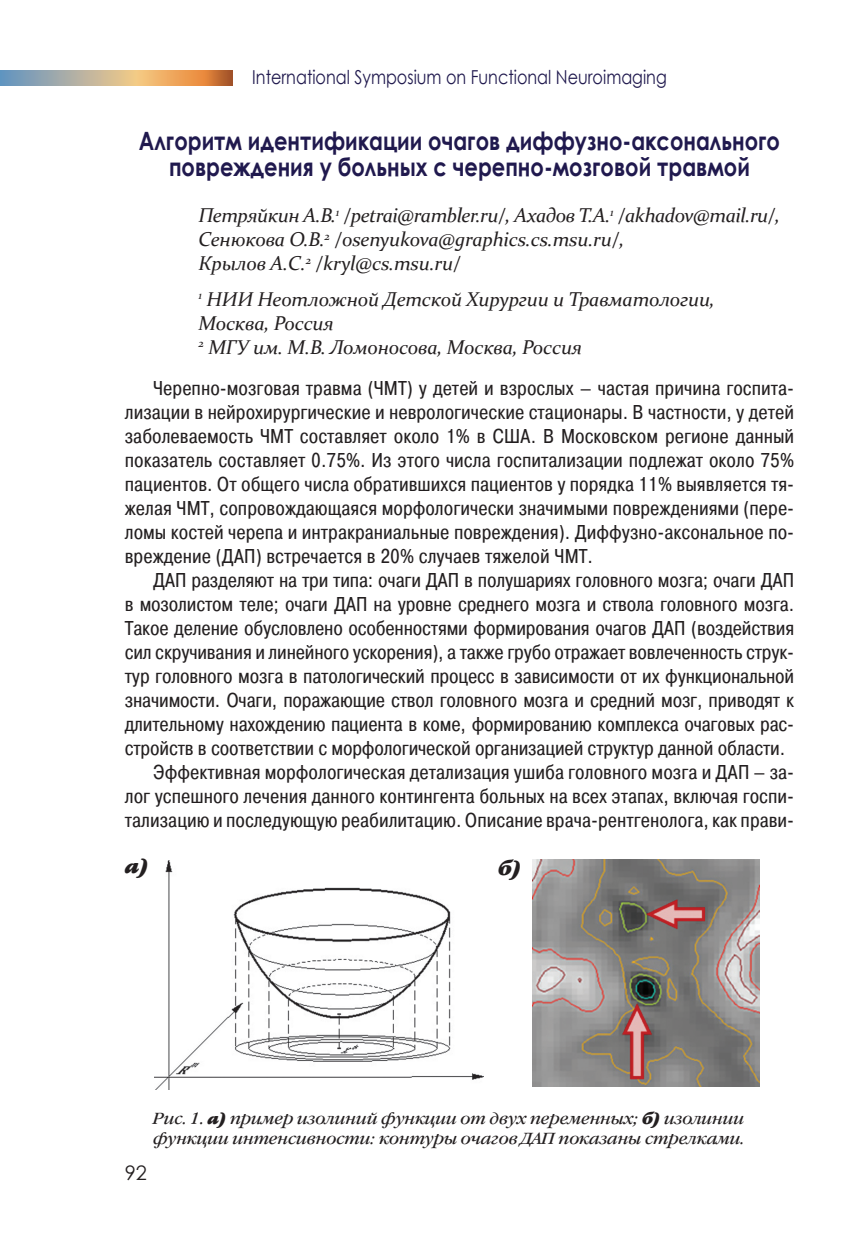
<style>
.page{position:relative;width:868px;height:1248px;background:#fff}
.page>*{position:absolute;margin:0;border:0;box-sizing:border-box;transform-origin:0 0}
.naz{font:700 25.2px/25.2px "Century Gothic";color:#20194e;text-align:center;scale:.83 1}
.txt{font:20px/24px "Pragmatica Cond";color:#231f20;text-align:justify}
.avt{font:italic 20px/24px "Constantia";letter-spacing:-.01em;color:#231f20}
.podpis{font:italic 700 20px "Garamond Book C";color:#231f20}
.t1{font:20px "Century Gothic";color:#231f20}
.t2{font:19.2px "Century Gothic";color:#20194e;scale:.83 1}
.podpis-2{font:italic 16px/20px "Garamond Book C";color:#231f20}
.s1{font-weight:700}
</style>
<div class="page">
<img style="left:0;top:71px;width:232px;height:14px">
<img style="left:154px;top:860px;width:329px;height:229px">
<img style="left:532px;top:859px;width:227px;height:227px">
<p class="t2" style="left:252px;top:64px;width:501px">International Symposium on Functional Neuroimaging</p>
<p class="naz" style="left:139px;top:128px;width:773px">Алгоритм идентификации очагов диффузно-аксонального повреждения у больных с черепно-мозговой травмой</p>
<p class="avt" style="left:198px;top:203px;width:583px">Петряйкин А.В.<sup>1</sup> /petrai@rambler.ru/, Ахадов Т.А.<sup>1</sup> /akhadov@mail.ru/,<br>Сенюкова О.В.<sup>2</sup> /osenyukova@graphics.cs.msu.ru/,<br>Крылов А.С.<sup>2</sup> /kryl@cs.msu.ru/</p>
<p class="avt" style="left:198px;top:286px;width:518px"><sup>1</sup> НИИ Неотложной Детской Хирургии и Травматологии,<br>Москва, Россия<br><sup>2</sup> МГУ им. М.В. Ломоносова, Москва, Россия</p>
<p class="txt" style="left:125px;top:376px;width:671px;text-indent:28px">Черепно-мозговая травма (ЧМТ) у детей и взрослых – частая причина госпита&shy;лизации в нейрохирургические и неврологические стационары. В частности, у детей заболеваемость ЧМТ составляет около 1% в США. В Московском регионе данный показатель составляет 0.75%. Из этого числа госпитализации подлежат около 75% пациентов. От общего числа обратившихся пациентов у порядка 11% выявляется тя&shy;желая ЧМТ, сопровождающаяся морфологически значимыми повреждениями (пере&shy;ломы костей черепа и интракраниальные повреждения). Диффузно-аксональное по&shy;вреждение (ДАП) встречается в 20% случаев тяжелой ЧМТ.</p>
<p class="txt" style="left:125px;top:568px;width:671px;text-indent:28px">ДАП разделяют на три типа: очаги ДАП в полушариях головного мозга; очаги ДАП в мозолистом теле; очаги ДАП на уровне среднего мозга и ствола головного мозга.<br>Такое деление обусловлено особенностями формирования очагов ДАП (воздействия сил скручивания и линейного ускорения), а также грубо отражает вовлеченность струк&shy;тур головного мозга в патологический процесс в зависимости от их функциональной значимости. Очаги, поражающие ствол головного мозга и средний мозг, приводят к длительному нахождению пациента в коме, формированию комплекса очаговых рас&shy;стройств в соответствии с морфологической организацией структур данной области.</p>
<p class="txt" style="left:125px;top:760px;width:670px;text-indent:28px">Эффективная морфологическая детализация ушиба головного мозга и ДАП – за&shy;лог успешного лечения данного контингента больных на всех этапах, включая госпи&shy;тализацию и последующую реабилитацию. Описание врача-рентгенолога, как прави-</p>
<p class="podpis" style="left:125px;top:853px;width:25px">а)</p>
<p class="podpis" style="left:498px;top:855px;width:24px">б)</p>
<p class="podpis-2" style="left:153px;top:1108px;width:592px">Рис. 1. <span class="s1">а)</span> пример изолиний функции от двух переменных; <span class="s1">б)</span> изолинии функции интенсивности: контуры очагов ДАП показаны стрелками.</p>
<p class="t1" style="left:125px;top:1159px;width:24px">92</p>
</div>
